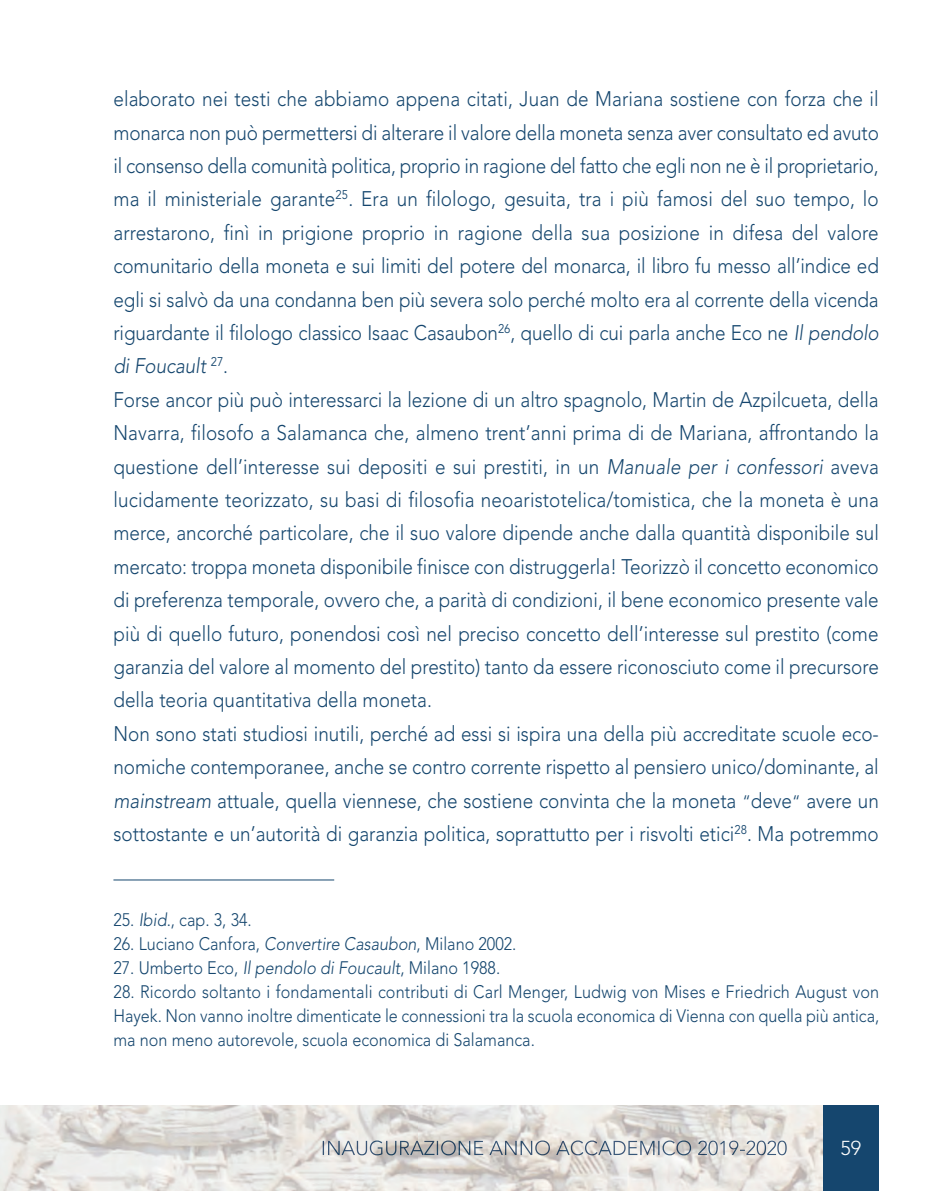
<style>
.page{position:relative;width:936px;height:1191px;background:#fff}
.page>*{position:absolute;margin:0;border:0;box-sizing:border-box;transform-origin:0 0}
.t1{font:300 21px/33.4px "Avenir";color:#15466e;scale:.9 1}
.t2{font:300 20px "Avenir";color:#fff}
.t3{font:300 18px/24px "Avenir";color:#15466e;text-align:justify;scale:.9 1}
.s1{font-style:italic}
.s2{font-size:18px}
</style>
<div class="page">
<div style="left:822px;top:1105px;width:57px;height:86px;background:#15466e"></div>
<img style="left:0;top:1105px;width:822px;height:86px">
<img style="left:323px;top:1140px;width:133px;height:15px">
<hr style="left:113px;top:879px;width:221px;height:1px;background:#15466e">
<p class="t1" style="left:113px;top:84px;width:852px">elaborato nei testi che abbiamo appena citati, Juan de Mariana sostiene con forza che il monarca non può permettersi di alterare il valore della moneta senza aver consultato ed avuto il consenso della comunità politica, proprio in ragione del fatto che egli non ne è il proprietario, ma il ministeriale garante<sup>25</sup>. Era un filologo, gesuita, tra i più famosi del suo tempo, lo arrestarono, finì in prigione proprio in ragione della sua posizione in difesa del valore comunitario della moneta e sui limiti del potere del monarca, il libro fu messo all’indice ed egli si salvò da una condanna ben più severa solo perché molto era al corrente della vicenda riguardante il filologo classico Isaac Casaubon<sup>26</sup>, quello di cui parla anche Eco ne <span class="s1">Il pendolo di Foucault</span> <sup>27</sup>.<br>Forse ancor più può interessarci la lezione di un altro spagnolo, Martin de Azpilcueta, della Navarra, filosofo a Salamanca che, almeno trent’anni prima di de Mariana, affrontando la questione dell’interesse sui depositi e sui prestiti, in un <span class="s1">Manuale per i confessori</span> aveva lucidamente teorizzato, su basi di filosofia neoaristotelica/tomistica, che la moneta è una merce, ancorché particolare, che il suo valore dipende anche dalla quantità disponibile sul mercato: troppa moneta disponibile finisce con distruggerla! Teorizzò il concetto economico di preferenza temporale, ovvero che, a parità di condizioni, il bene economico presente vale più di quello futuro, ponendosi così nel preciso concetto dell’interesse sul prestito (come garanzia del valore al momento del prestito) tanto da essere riconosciuto come il precursore della teoria quantitativa della moneta.<br>Non sono stati studiosi inutili, perché ad essi si ispira una della più accreditate scuole eco&shy;nomiche contemporanee, anche se contro corrente rispetto al pensiero unico/dominante, al <span class="s1">mainstream</span> attuale, quella viennese, che sostiene convinta che la moneta <span class="s2">“</span>deve<span class="s2">“</span> avere un sottostante e un’autorità di garanzia politica, soprattutto per i risvolti etici<sup>28</sup>. Ma potremmo</p>
<p class="t3" style="left:113px;top:909px;width:155px">25. <span class="s1">Ibid</span>., cap. 3, 34.</p>
<p class="t3" style="left:113px;top:933px;width:449px">26. Luciano Canfora, <span class="s1">Convertire Casaubon</span>, Milano 2002.</p>
<p class="t3" style="left:113px;top:957px;width:431px">27. Umberto Eco, <span class="s1">Il pendolo di Foucault</span>, Milano 1988.</p>
<p class="t3" style="left:113px;top:981px;width:852px">28. Ricordo soltanto i fondamentali contributi di Carl Menger, Ludwig von Mises e Friedrich August von Hayek. Non vanno inoltre dimenticate le connessioni tra la scuola economica di Vienna con quella più antica, ma non meno autorevole, scuola economica di Salamanca.</p>
<p class="t2" style="left:840px;top:1139px;width:22px">59</p>
</div>
